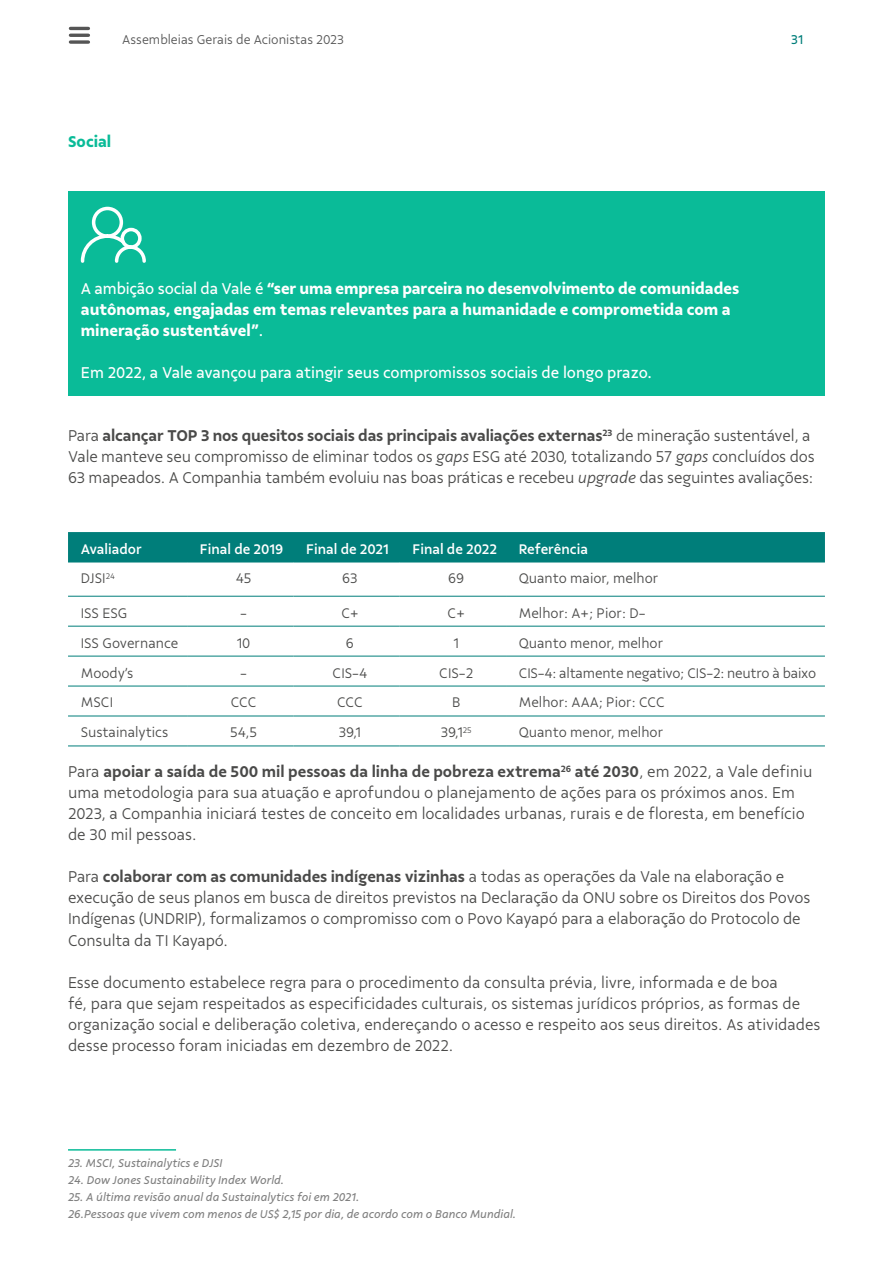
<style>
.page{position:relative;width:893px;height:1263px;background:#fff}
.page>*{position:absolute;margin:0;border:0;box-sizing:border-box;transform-origin:0 0}
.t1{font:300 16.5px/21px "Vale Sans";letter-spacing:-.005em;color:#4a4a49}
.t2{font:700 16.5px/21px "Vale Sans";color:#fff}
.t3{font:16.5px "Vale Sans";color:#fff}
.t4{font:700 16.5px "Vale Sans";color:#0abb98}
.t5{font:300 14.7px "Vale Sans";color:#4a4a49}
.t6{font:500 14.7px "Vale Sans";color:#fff}
.t7{font:300 13.5px "Vale Sans";color:#555}
.t8{font:13.5px "Vale Sans";color:#007e7a}
.t9{font:italic 12px/17px "Vale Sans";color:#808080}
.s1{font-weight:400}
.s2{font-weight:600}
.s3{font-style:italic}
</style>
<div class="page">
<div style="left:68px;top:191px;width:756px;height:204px;background:#0abb98"></div>
<div style="left:92px;top:207px;width:31px;height:31px;border:4px solid #fff;border-radius:50%"></div>
<svg style="left:80px;top:226px;width:66px;height:37px"></svg>
<hr style="left:68px;top:1149px;width:108px;height:1px;background:#0abb98">
<div style="left:68px;top:532px;width:757px;height:30px;background:#007e7a"></div>
<hr style="left:68px;top:596px;width:119px;height:1px;background:#007e7a">
<hr style="left:187px;top:596px;width:106px;height:1px;background:#007e7a">
<hr style="left:293px;top:596px;width:107px;height:1px;background:#007e7a">
<hr style="left:400px;top:596px;width:106px;height:1px;background:#007e7a">
<hr style="left:506px;top:596px;width:319px;height:1px;background:#007e7a">
<hr style="left:68px;top:626px;width:119px;height:1px;background:#007e7a">
<hr style="left:187px;top:626px;width:106px;height:1px;background:#007e7a">
<hr style="left:293px;top:626px;width:107px;height:1px;background:#007e7a">
<hr style="left:400px;top:626px;width:106px;height:1px;background:#007e7a">
<hr style="left:506px;top:626px;width:319px;height:1px;background:#007e7a">
<hr style="left:68px;top:656px;width:119px;height:1px;background:#007e7a">
<hr style="left:187px;top:656px;width:106px;height:1px;background:#007e7a">
<hr style="left:293px;top:656px;width:107px;height:1px;background:#007e7a">
<hr style="left:400px;top:656px;width:106px;height:1px;background:#007e7a">
<hr style="left:506px;top:656px;width:319px;height:1px;background:#007e7a">
<hr style="left:68px;top:686px;width:119px;height:1px;background:#007e7a">
<hr style="left:187px;top:686px;width:106px;height:1px;background:#007e7a">
<hr style="left:293px;top:686px;width:107px;height:1px;background:#007e7a">
<hr style="left:400px;top:686px;width:106px;height:1px;background:#007e7a">
<hr style="left:506px;top:686px;width:319px;height:1px;background:#007e7a">
<hr style="left:68px;top:716px;width:119px;height:1px;background:#007e7a">
<hr style="left:187px;top:716px;width:106px;height:1px;background:#007e7a">
<hr style="left:293px;top:716px;width:107px;height:1px;background:#007e7a">
<hr style="left:400px;top:716px;width:106px;height:1px;background:#007e7a">
<hr style="left:506px;top:716px;width:319px;height:1px;background:#007e7a">
<hr style="left:68px;top:562px;width:119px;height:1px;background:#007e7a">
<hr style="left:187px;top:562px;width:106px;height:1px;background:#007e7a">
<hr style="left:293px;top:562px;width:107px;height:1px;background:#007e7a">
<hr style="left:400px;top:562px;width:106px;height:1px;background:#007e7a">
<hr style="left:506px;top:562px;width:319px;height:1px;background:#007e7a">
<hr style="left:68px;top:746px;width:119px;height:1px;background:#007e7a">
<hr style="left:187px;top:746px;width:106px;height:1px;background:#007e7a">
<hr style="left:293px;top:746px;width:107px;height:1px;background:#007e7a">
<hr style="left:400px;top:746px;width:106px;height:1px;background:#007e7a">
<hr style="left:506px;top:746px;width:319px;height:1px;background:#007e7a">
<hr style="left:70px;top:27px;width:18px;height:3px;background:#555">
<hr style="left:70px;top:34px;width:18px;height:3px;background:#555">
<svg style="left:70px;top:40px;width:18px;height:4px"></svg>
<p class="t7" style="left:122px;top:31px;width:223px">Assembleias Gerais de Acionistas 2023</p>
<p class="t8" style="left:791px;top:31px;width:13px">31</p>
<p class="t4" style="left:68px;top:132px;width:45px">Social</p>
<p class="t2" style="left:81px;top:278px;width:660px"><span class="s1">A ambição social da Vale é</span> “ser uma empresa parceira no desenvolvimento de comunidades autônomas, engajadas em temas relevantes para a humanidade e comprometida com a mineração sustentável”<span class="s1">.</span></p>
<p class="t3" style="left:81px;top:363px;width:573px">Em 2022, a Vale avançou para atingir seus compromissos sociais de longo prazo.</p>
<p class="t1" style="left:68px;top:425px;width:748px">Para <span class="s2">alcançar TOP 3 nos quesitos sociais das principais avaliações externas</span><sup>23</sup> de mineração sustentável, a<br>Vale manteve seu compromisso de eliminar todos os <span class="s3">gaps</span> ESG até 2030, totalizando 57 <span class="s3">gaps</span> concluídos dos<br>63 mapeados. A Companhia também evoluiu nas boas práticas e recebeu <span class="s3">upgrade</span> das seguintes avaliações:</p>
<p class="t6" style="left:81px;top:540px;width:63px">Avaliador</p>
<p class="t6" style="left:200px;top:540px;width:85px">Final de 2019</p>
<p class="t6" style="left:306px;top:540px;width:84px">Final de 2021</p>
<p class="t6" style="left:412px;top:540px;width:86px">Final de 2022</p>
<p class="t6" style="left:519px;top:540px;width:71px">Referência</p>
<p class="t5" style="left:81px;top:570px;width:36px">DJSI<sup>24</sup></p>
<p class="t5" style="left:236px;top:570px;width:17px">45</p>
<p class="t5" style="left:342px;top:570px;width:17px">63</p>
<p class="t5" style="left:448px;top:570px;width:18px">69</p>
<p class="t5" style="left:519px;top:570px;width:141px">Quanto maior, melhor</p>
<p class="t5" style="left:81px;top:604px;width:48px">ISS ESG</p>
<p class="t5" style="left:240px;top:604px;width:8px">-</p>
<p class="t5" style="left:341px;top:604px;width:19px">C+</p>
<p class="t5" style="left:448px;top:604px;width:19px">C+</p>
<p class="t5" style="left:519px;top:604px;width:128px">Melhor: A+; Pior: D-</p>
<p class="t5" style="left:81px;top:634px;width:99px">ISS Governance</p>
<p class="t5" style="left:237px;top:634px;width:15px">10</p>
<p class="t5" style="left:346px;top:634px;width:10px">6</p>
<p class="t5" style="left:453px;top:634px;width:7px">1</p>
<p class="t5" style="left:519px;top:634px;width:146px">Quanto menor, melhor</p>
<p class="t5" style="left:81px;top:664px;width:54px">Moody’s</p>
<p class="t5" style="left:240px;top:664px;width:8px">-</p>
<p class="t5" style="left:333px;top:664px;width:36px">CIS-4</p>
<p class="t5" style="left:439px;top:664px;width:36px">CIS-2</p>
<p class="t5" style="left:519px;top:664px;width:299px">CIS-4: altamente negativo; CIS-2: neutro à baixo</p>
<p class="t5" style="left:81px;top:694px;width:34px">MSCI</p>
<p class="t5" style="left:231px;top:694px;width:27px">CCC</p>
<p class="t5" style="left:337px;top:694px;width:27px">CCC</p>
<p class="t5" style="left:452px;top:694px;width:10px">B</p>
<p class="t5" style="left:519px;top:694px;width:147px">Melhor: AAA; Pior: CCC</p>
<p class="t5" style="left:81px;top:724px;width:89px">Sustainalytics</p>
<p class="t5" style="left:230px;top:724px;width:29px">54,5</p>
<p class="t5" style="left:339px;top:724px;width:24px">39,1</p>
<p class="t5" style="left:441px;top:724px;width:32px">39,1<sup>25</sup></p>
<p class="t5" style="left:519px;top:724px;width:146px">Quanto menor, melhor</p>
<p class="t1" style="left:68px;top:761px;width:746px">Para <span class="s2">apoiar a saída de 500 mil pessoas da linha de pobreza extrema</span><sup>26</sup> <span class="s2">até 2030</span>, em 2022, a Vale definiu uma metodologia para sua atuação e aprofundou o planejamento de ações para os próximos anos. Em 2023, a Companhia iniciará testes de conceito em localidades urbanas, rurais e de floresta, em benefício de 30 mil pessoas.</p>
<p class="t1" style="left:68px;top:866px;width:744px">Para <span class="s2">colaborar com as comunidades indígenas vizinhas</span> a todas as operações da Vale na elaboração e execução de seus planos em busca de direitos previstos na Declaração da ONU sobre os Direitos dos Povos Indígenas (UNDRIP), formalizamos o compromisso com o Povo Kayapó para a elaboração do Protocolo de Consulta da TI Kayapó.</p>
<p class="t1" style="left:68px;top:971px;width:754px">Esse documento estabelece regra para o procedimento da consulta prévia, livre, informada e de boa<br>fé, para que sejam respeitados as especificidades culturais, os sistemas jurídicos próprios, as formas de organização social e deliberação coletiva, endereçando o acesso e respeito aos seus direitos. As atividades desse processo foram iniciadas em dezembro de 2022.</p>
<p class="t9" style="left:68px;top:1154px;width:156px">23. MSCI, Sustainalytics e DJSI</p>
<p class="t9" style="left:68px;top:1171px;width:218px">24. Dow Jones Sustainability Index World.</p>
<p class="t9" style="left:68px;top:1188px;width:450px">25. A última revisão anual da Sustainalytics foi em 2021.<br>26.Pessoas que vivem com menos de US$ 2,15 por dia, de acordo com o Banco Mundial.</p>
</div>
